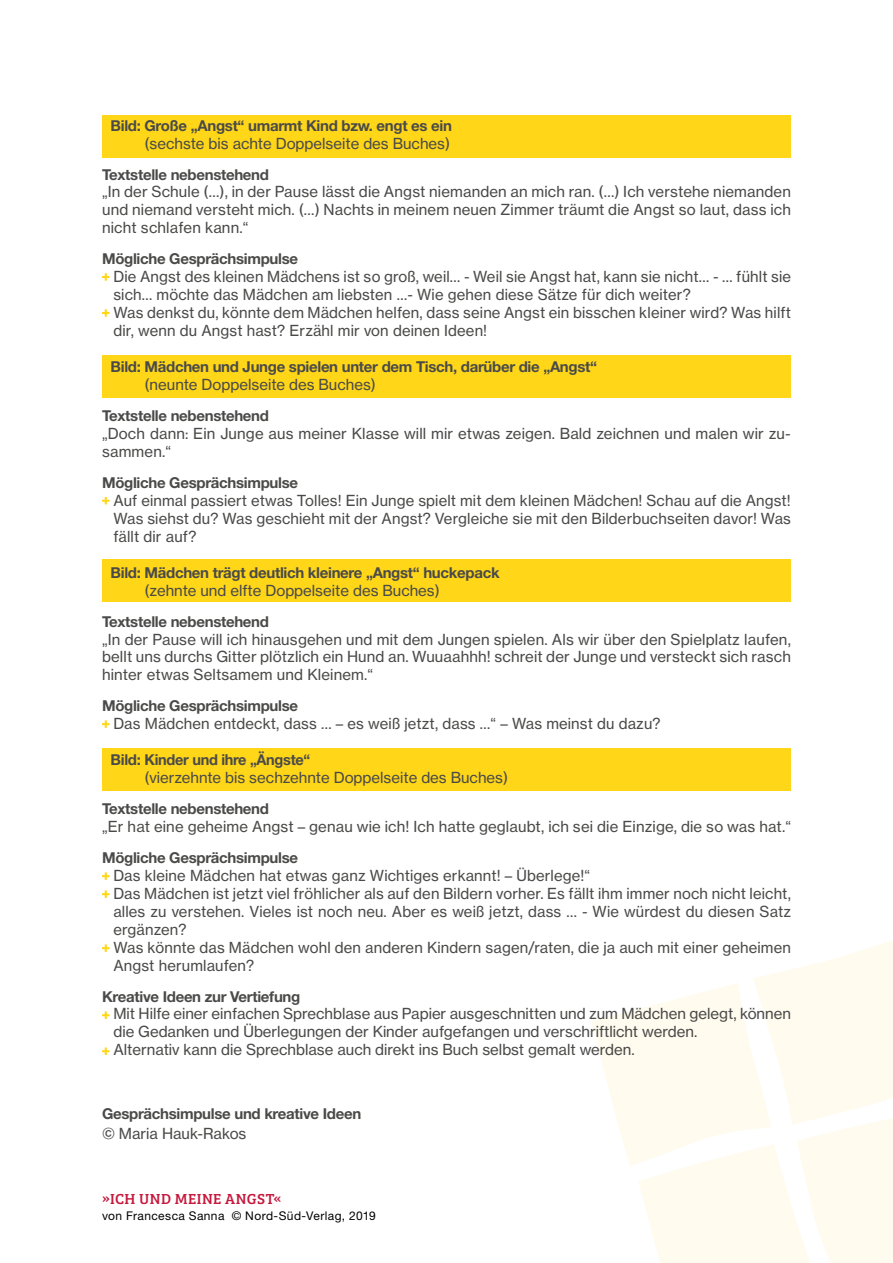
<style>
.page{position:relative;width:893px;height:1263px;background:#fff}
.page>*{position:absolute;margin:0;border:0;box-sizing:border-box;transform-origin:0 0}
.t1{font:15px/18px "N Haas Grotesk TX Pro 55 Rg";letter-spacing:.01em;color:#4a4a49}
.t2{font:700 15px "Helvetica Neue LT Pro";letter-spacing:-.02em;color:#4a4a49}
.t3{font:15px "Bree Serif";letter-spacing:.03em;color:#c6183d}
.t4{font:12px "Helvetica Neue LT Pro";letter-spacing:.035em;color:#000}
</style>
<div class="page">
<svg style="left:592px;top:940px;width:301px;height:323px"></svg>
<div style="left:102px;top:115px;width:689px;height:42px;background:#ffd618"></div>
<div style="left:102px;top:355px;width:689px;height:43px;background:#ffd618"></div>
<div style="left:102px;top:559px;width:689px;height:43px;background:#ffd618"></div>
<div style="left:102px;top:748px;width:689px;height:43px;background:#ffd618"></div>
<svg style="left:102px;top:273px;width:7px;height:8px"></svg>
<svg style="left:102px;top:309px;width:7px;height:8px"></svg>
<svg style="left:102px;top:497px;width:7px;height:7px"></svg>
<svg style="left:102px;top:720px;width:7px;height:8px"></svg>
<svg style="left:102px;top:872px;width:7px;height:8px"></svg>
<svg style="left:102px;top:890px;width:7px;height:8px"></svg>
<svg style="left:102px;top:944px;width:7px;height:8px"></svg>
<svg style="left:102px;top:1011px;width:7px;height:8px"></svg>
<svg style="left:102px;top:1047px;width:7px;height:8px"></svg>
<p class="t2" style="left:111px;top:116px;width:343px">Bild: Große „Angst“ umarmt Kind bzw. engt es ein</p>
<p class="t1" style="left:145px;top:134px;width:307px">(sechste bis achte Doppelseite des Buches)</p>
<p class="t2" style="left:102px;top:165px;width:168px">Textstelle nebenstehend</p>
<p class="t1" style="left:102px;top:183px;width:690px;text-align:justify">„In der Schule (…), in der Pause lässt die Angst niemanden an mich ran. (…) Ich verstehe niemanden und niemand versteht mich. (…) Nachts in meinem neuen Zimmer träumt die Angst so laut, dass ich nicht schlafen kann.“</p>
<p class="t2" style="left:102px;top:250px;width:198px">Mögliche Gesprächsimpulse</p>
<p class="t1" style="left:113px;top:268px;width:679px">Die Angst des kleinen Mädchens ist so groß, weil… - Weil sie Angst hat, kann sie nicht… - … fühlt sie sich… möchte das Mädchen am liebsten …- Wie gehen diese Sätze für dich weiter?<br>Was denkst du, könnte dem Mädchen helfen, dass seine Angst ein bisschen kleiner wird? Was hilft dir, wenn du Angst hast? Erzähl mir von deinen Ideen!</p>
<p class="t2" style="left:111px;top:358px;width:488px">Bild: Mädchen und Junge spielen unter dem Tisch, darüber die „Angst“</p>
<p class="t1" style="left:145px;top:376px;width:233px">(neunte Doppelseite des Buches)</p>
<p class="t2" style="left:102px;top:407px;width:168px">Textstelle nebenstehend</p>
<p class="t1" style="left:102px;top:424px;width:690px">„Doch dann: Ein Junge aus meiner Klasse will mir etwas zeigen. Bald zeichnen und malen wir zu&shy;sammen.“</p>
<p class="t2" style="left:102px;top:473px;width:198px">Mögliche Gesprächsimpulse</p>
<p class="t1" style="left:113px;top:491px;width:679px;text-align:justify">Auf einmal passiert etwas Tolles! Ein Junge spielt mit dem kleinen Mädchen! Schau auf die Angst!<br>Was siehst du? Was geschieht mit der Angst? Vergleiche sie mit den Bilderbuchseiten davor! Was fällt dir auf?</p>
<p class="t2" style="left:111px;top:563px;width:391px">Bild: Mädchen trägt deutlich kleinere „Angst“ huckepack</p>
<p class="t1" style="left:145px;top:581px;width:297px">(zehnte und elfte Doppelseite des Buches)</p>
<p class="t2" style="left:102px;top:612px;width:168px">Textstelle nebenstehend</p>
<p class="t1" style="left:102px;top:630px;width:690px;text-align:justify">„In der Pause will ich hinausgehen und mit dem Jungen spielen. Als wir über den Spielplatz laufen, bellt uns durchs Gitter plötzlich ein Hund an. Wuuaahhh! schreit der Junge und versteckt sich rasch hinter etwas Seltsamem und Kleinem.“</p>
<p class="t2" style="left:102px;top:697px;width:198px">Mögliche Gesprächsimpulse</p>
<p class="t1" style="left:113px;top:715px;width:549px">Das Mädchen entdeckt, dass … – es weiß jetzt, dass …“ – Was meinst du dazu?</p>
<p class="t2" style="left:111px;top:751px;width:201px">Bild: Kinder und ihre „Ängste“</p>
<p class="t1" style="left:145px;top:769px;width:365px">(vierzehnte bis sechzehnte Doppelseite des Buches)</p>
<p class="t2" style="left:102px;top:800px;width:168px">Textstelle nebenstehend</p>
<p class="t1" style="left:102px;top:818px;width:690px">„Er hat eine geheime Angst – genau wie ich! Ich hatte geglaubt, ich sei die Einzige, die so was hat.“</p>
<p class="t2" style="left:102px;top:849px;width:198px">Mögliche Gesprächsimpulse</p>
<p class="t1" style="left:113px;top:867px;width:679px">Das kleine Mädchen hat etwas ganz Wichtiges erkannt! – Überlege!“<br>Das Mädchen ist jetzt viel fröhlicher als auf den Bildern vorher. Es fällt ihm immer noch nicht leicht, alles zu verstehen. Vieles ist noch neu. Aber es weiß jetzt, dass … - Wie würdest du diesen Satz ergänzen?<br>Was könnte das Mädchen wohl den anderen Kindern sagen/raten, die ja auch mit einer geheimen Angst herumlaufen?</p>
<p class="t2" style="left:102px;top:988px;width:200px">Kreative Ideen zur Vertiefung</p>
<p class="t1" style="left:113px;top:1004px;width:679px">Mit Hilfe einer einfachen Sprechblase aus Papier ausgeschnitten und zum Mädchen gelegt, können die Gedanken und Überlegungen der Kinder aufgefangen und verschriftlicht werden.<br>Alternativ kann die Sprechblase auch direkt ins Buch selbst gemalt werden.</p>
<p class="t2" style="left:102px;top:1104px;width:261px">Gesprächsimpulse und kreative Ideen</p>
<p class="t1" style="left:102px;top:1124px;width:146px">© Maria Hauk-Rakos</p>
<p class="t3" style="left:102px;top:1187px;width:181px">»ICH UND MEINE ANGST«</p>
<p class="t4" style="left:102px;top:1209px;width:275px">von Francesca Sanna © Nord-Süd-Verlag, 2019</p>
</div>
